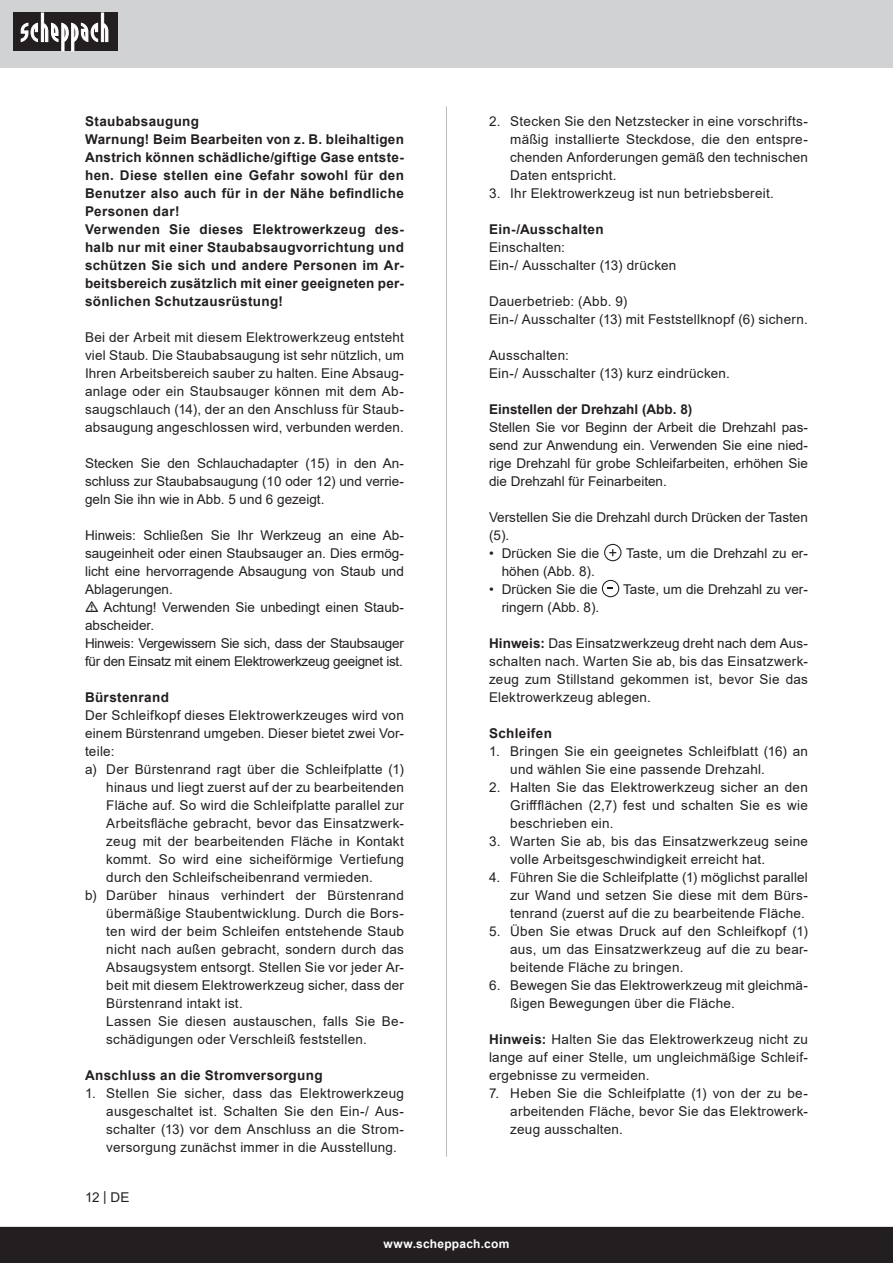
<style>
.page{position:relative;width:893px;height:1263px;background:#fff}
.page>*{position:absolute;margin:0;border:0;box-sizing:border-box;transform-origin:0 0}
.t1{font:13.5px/18px "Arial";letter-spacing:.02em;color:#231f20;text-align:justify}
.t2{font:700 13.5px/18px "Arial";letter-spacing:.025em;color:#231f20}
.t3{font:13.5px/18px "Arial";color:#231f20}
.t4{font:13.5px/18px "Arial";letter-spacing:-.02em;color:#231f20}
.t5{font:700 13.5px "Arial";color:#231f20}
.t6{font:700 12px "Arial";letter-spacing:.02em;color:#fff}
.s1{font-weight:700}
</style>
<div class="page">
<div style="left:0;top:0;width:893px;height:67px;background:#d1d2d4"></div>
<div style="left:0;top:1227px;width:893px;height:36px;background:#231f20"></div>
<div style="left:13px;top:13px;width:105px;height:38px;background:#231f20"></div>
<svg style="left:21px;top:13px;width:87px;height:38px"></svg>
<hr style="left:446px;top:106px;width:1px;height:1051px;background:#b9bdc0">
<div style="left:604px;top:544px;width:17px;height:17px;border:1px solid #231f20;border-radius:50%"></div>
<svg style="left:609px;top:549px;width:7px;height:7px"></svg>
<div style="left:602px;top:580px;width:17px;height:17px;border:1px solid #231f20;border-radius:50%"></div>
<p class="t2" style="left:85px;top:112px;width:320px">Staubabsaugung<br>Warnung! Beim Bearbeiten von z. B. bleihaltigen Anstrich können schädliche/giftige Gase entste&shy;hen. Diese stellen eine Gefahr sowohl für den Benutzer also auch für in der Nähe befindliche Personen dar!<br>Verwenden Sie dieses Elektrowerkzeug des&shy;halb nur mit einer Staubabsaugvorrichtung und schützen Sie sich und andere Personen im Ar&shy;beitsbereich zusätzlich mit einer geeigneten per&shy;sönlichen Schutzausrüstung!</p>
<p class="t1" style="left:85px;top:328px;width:320px">Bei der Arbeit mit diesem Elektrowerkzeug entsteht viel Staub. Die Staubabsaugung ist sehr nützlich, um Ihren Arbeitsbereich sauber zu halten. Eine Absaug&shy;anlage oder ein Staubsauger können mit dem Ab&shy;saugschlauch (14), der an den Anschluss für Staub&shy;absaugung angeschlossen wird, verbunden werden.</p>
<p class="t1" style="left:85px;top:454px;width:320px">Stecken Sie den Schlauchadapter (15) in den An&shy;schluss zur Staubabsaugung (10 oder 12) und verrie&shy;geln Sie ihn wie in Abb. 5 und 6 gezeigt.</p>
<p class="t1" style="left:85px;top:526px;width:320px">Hinweis: Schließen Sie Ihr Werkzeug an eine Ab&shy;saugeinheit oder einen Staubsauger an. Dies ermög&shy;licht eine hervorragende Absaugung von Staub und Ablagerungen.</p>
<p class="t4" style="left:85px;top:598px;width:320px;text-indent:18px">Achtung! Verwenden Sie unbedingt einen Staub&shy;abscheider.<br>Hinweis: Vergewissern Sie sich, dass der Staubsauger für den Einsatz mit einem Elektrowerkzeug geeignet ist.</p>
<p class="t2" style="left:85px;top:688px;width:85px">Bürstenrand</p>
<p class="t1" style="left:85px;top:706px;width:320px">Der Schleifkopf dieses Elektrowerkzeuges wird von</p>
<p class="t1" style="left:85px;top:724px;width:320px">einem Bürstenrand umgeben. Dieser bietet zwei Vor-</p>
<p class="t1" style="left:85px;top:742px;width:31px">teile:</p>
<p class="t1" style="left:85px;top:760px;width:320px">a) Der Bürstenrand ragt über die Schleifplatte (1)</p>
<p class="t1" style="left:106px;top:778px;width:299px">hinaus und liegt zuerst auf der zu bearbeitenden</p>
<p class="t1" style="left:106px;top:796px;width:299px">Fläche auf. So wird die Schleifplatte parallel zur</p>
<p class="t1" style="left:106px;top:814px;width:299px">Arbeitsfläche gebracht, bevor das Einsatzwerk-</p>
<p class="t1" style="left:106px;top:832px;width:299px">zeug mit der bearbeitenden Fläche in Kontakt</p>
<p class="t1" style="left:106px;top:850px;width:299px">kommt. So wird eine sicheiförmige Vertiefung</p>
<p class="t1" style="left:106px;top:868px;width:268px">durch den Schleifscheibenrand vermieden.</p>
<p class="t1" style="left:85px;top:886px;width:320px">b) Darüber hinaus verhindert der Bürstenrand</p>
<p class="t1" style="left:106px;top:904px;width:299px">übermäßige Staubentwicklung. Durch die Bors-</p>
<p class="t1" style="left:106px;top:922px;width:299px">ten wird der beim Schleifen entstehende Staub</p>
<p class="t1" style="left:106px;top:940px;width:299px">nicht nach außen gebracht, sondern durch das</p>
<p class="t1" style="left:106px;top:958px;width:299px">Absaugsystem entsorgt. Stellen Sie vor jeder Ar-</p>
<p class="t1" style="left:106px;top:976px;width:299px">beit mit diesem Elektrowerkzeug sicher, dass der</p>
<p class="t1" style="left:106px;top:994px;width:138px">Bürstenrand intakt ist.</p>
<p class="t1" style="left:106px;top:1012px;width:299px">Lassen Sie diesen austauschen, falls Sie Be-</p>
<p class="t1" style="left:106px;top:1030px;width:262px">schädigungen oder Verschleiß feststellen.</p>
<p class="t2" style="left:85px;top:1066px;width:239px">Anschluss an die Stromversorgung</p>
<p class="t1" style="left:106px;top:1084px;width:299px;text-indent:-21px">1. Stellen Sie sicher, dass das Elektrowerkzeug ausgeschaltet ist. Schalten Sie den Ein-/ Aus&shy;schalter (13) vor dem Anschluss an die Strom&shy;versorgung zunächst immer in die Ausstellung.</p>
<p class="t1" style="left:85px;top:1188px;width:46px">12 | DE</p>
<p class="t1" style="left:510px;top:112px;width:299px;text-indent:-21px">2. Stecken Sie den Netzstecker in eine vorschrifts&shy;mäßig installierte Steckdose, die den entspre&shy;chenden Anforderungen gemäß den technischen Daten entspricht.</p>
<p class="t1" style="left:489px;top:184px;width:286px">3. Ihr Elektrowerkzeug ist nun betriebsbereit.</p>
<p class="t2" style="left:489px;top:220px;width:116px">Ein-/Ausschalten</p>
<p class="t1" style="left:489px;top:238px;width:189px">Einschalten:<br>Ein-/ Ausschalter (13) drücken</p>
<p class="t1" style="left:489px;top:292px;width:320px">Dauerbetrieb: (Abb. 9)<br>Ein-/ Ausschalter (13) mit Feststellknopf (6) sichern.</p>
<p class="t1" style="left:489px;top:346px;width:242px">Ausschalten:<br>Ein-/ Ausschalter (13) kurz eindrücken.</p>
<p class="t5" style="left:489px;top:400px;width:205px">Einstellen der Drehzahl (Abb. 8)</p>
<p class="t1" style="left:489px;top:418px;width:320px">Stellen Sie vor Beginn der Arbeit die Drehzahl pas&shy;send zur Anwendung ein. Verwenden Sie eine nied&shy;rige Drehzahl für grobe Schleifarbeiten, erhöhen Sie die Drehzahl für Feinarbeiten.</p>
<p class="t3" style="left:489px;top:508px;width:320px">Verstellen Sie die Drehzahl durch Drücken der Tasten (5).</p>
<p class="t3" style="left:489px;top:544px;width:112px">• Drücken Sie die</p>
<p class="t3" style="left:626px;top:544px;width:183px">Taste, um die Drehzahl zu er-</p>
<p class="t3" style="left:502px;top:562px;width:95px">höhen (Abb. 8).</p>
<p class="t3" style="left:489px;top:580px;width:110px">• Drücken Sie die</p>
<p class="t3" style="left:623px;top:580px;width:186px">Taste, um die Drehzahl zu ver-</p>
<p class="t3" style="left:502px;top:598px;width:99px">ringern (Abb. 8).</p>
<p class="t1" style="left:489px;top:634px;width:320px"><span class="s1">Hinweis:</span> Das Einsatzwerkzeug dreht nach dem Aus&shy;schalten nach. Warten Sie ab, bis das Einsatzwerk&shy;zeug zum Stillstand gekommen ist, bevor Sie das Elektrowerkzeug ablegen.</p>
<p class="t2" style="left:489px;top:724px;width:64px">Schleifen</p>
<p class="t1" style="left:510px;top:742px;width:299px;text-indent:-21px">1. Bringen Sie ein geeignetes Schleifblatt (16) an und wählen Sie eine passende Drehzahl.</p>
<p class="t1" style="left:510px;top:778px;width:299px;text-indent:-21px">2. Halten Sie das Elektrowerkzeug sicher an den Griffflächen (2,7) fest und schalten Sie es wie beschrieben ein.</p>
<p class="t1" style="left:510px;top:832px;width:299px;text-indent:-21px">3. Warten Sie ab, bis das Einsatzwerkzeug seine volle Arbeitsgeschwindigkeit erreicht hat.</p>
<p class="t1" style="left:510px;top:868px;width:299px;text-indent:-21px">4. Führen Sie die Schleifplatte (1) möglichst parallel zur Wand und setzen Sie diese mit dem Bürs&shy;tenrand (zuerst auf die zu bearbeitende Fläche.</p>
<p class="t1" style="left:510px;top:922px;width:299px;text-indent:-21px">5. Üben Sie etwas Druck auf den Schleifkopf (1) aus, um das Einsatzwerkzeug auf die zu bear&shy;beitende Fläche zu bringen.</p>
<p class="t1" style="left:510px;top:976px;width:299px;text-indent:-21px">6. Bewegen Sie das Elektrowerkzeug mit gleichmä&shy;ßigen Bewegungen über die Fläche.</p>
<p class="t1" style="left:489px;top:1030px;width:320px"><span class="s1">Hinweis:</span> Halten Sie das Elektrowerkzeug nicht zu lange auf einer Stelle, um ungleichmäßige Schleif&shy;ergebnisse zu vermeiden.</p>
<p class="t1" style="left:510px;top:1084px;width:299px;text-indent:-21px">7. Heben Sie die Schleifplatte (1) von der zu be&shy;arbeitenden Fläche, bevor Sie das Elektrowerk&shy;zeug ausschalten.</p>
<p class="t6" style="left:384px;top:1235px;width:127px">www.scheppach.com</p>
</div>
